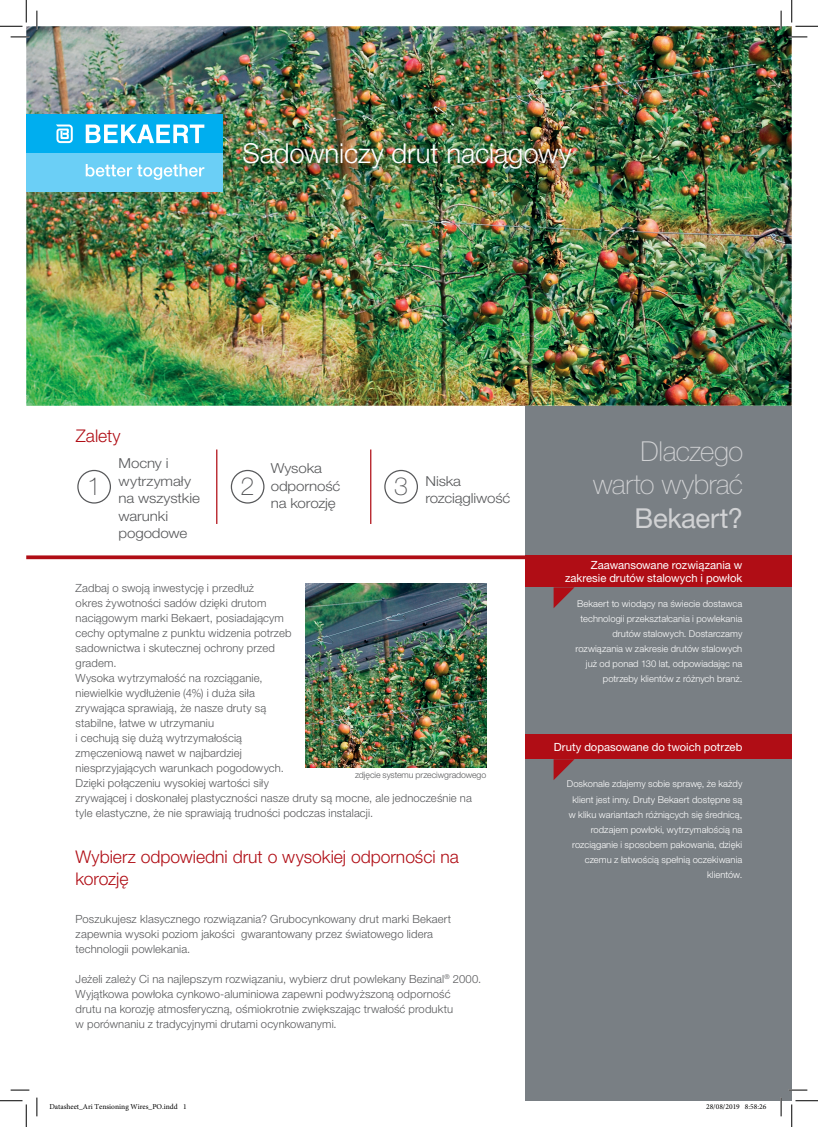
<style>
.page{position:relative;width:818px;height:1127px;background:#fff}
.page>*{position:absolute;margin:0;border:0;box-sizing:border-box;transform-origin:0 0}
.t1{font:300 27.5px "Helvetica Neue LTW1 G";letter-spacing:-.005em;color:#fff}
.t2{font:100 27.5px/33.8px "Helvetica Neue LTW1 G";letter-spacing:-.015em;color:#d1d2d4;text-align:right}
.t3{font:27.5px "Helvetica Neue LTW1 G";letter-spacing:-.015em;color:#d1d2d4}
.t4{font:100 25px "Helvetica Neue LTW1 G";color:#57585a}
.t5{font:300 17.5px/22.5px "Helvetica Neue LTW1 G";color:#b00d15}
.t6{font:17.5px "Helvetica Neue World 45 Lt";color:#b00d15}
.t7{font:300 13.75px/17.5px "Helvetica Neue LTW1 G";letter-spacing:-.01em;color:#57585a;scale:1.1 1}
.t8{font:300 11.25px/15px "Helvetica Neue LTW1 G";letter-spacing:.01em;color:#57585a}
.t9{font:11.25px/12.5px "Helvetica Neue LTW1 G";color:#fff;text-align:right}
.t10{font:300 9.38px/15px "Helvetica Neue LTW1 G";letter-spacing:.005em;color:#fff;text-align:right}
.t11{font:300 8.75px "Helvetica Neue LTW1 G";letter-spacing:-.005em;color:#57585a}
.t12{font:7.5px "Minion Pro";color:#000}
</style>
<div class="page">
<div style="left:525px;top:405px;width:267px;height:695px;background:#797f84"></div>
<div style="left:77px;top:470px;width:34px;height:33px;border:1px solid #57585a;border-radius:50%"></div>
<div style="left:231px;top:470px;width:33px;height:33px;border:1px solid #57585a;border-radius:50%"></div>
<div style="left:384px;top:470px;width:34px;height:33px;border:1px solid #57585a;border-radius:50%"></div>
<hr style="left:216px;top:449px;width:1px;height:75px;background:#b00d15">
<hr style="left:370px;top:449px;width:1px;height:75px;background:#b00d15">
<svg style="left:26px;top:555px;width:499px;height:4px;background:#b8272e"></svg>
<img style="left:26px;top:26px;width:766px;height:379px">
<img style="left:306px;top:583px;width:180px;height:184px">
<img style="left:246px;top:145px;width:341px;height:39px">
<div style="left:26px;top:114px;width:197px;height:39px;background:#00aeef"></div>
<div style="left:26px;top:153px;width:197px;height:39px;background:#6bcff6"></div>
<svg style="left:56px;top:124px;width:17px;height:19px"></svg>
<svg style="left:86px;top:124px;width:118px;height:19px"></svg>
<svg style="left:86px;top:164px;width:118px;height:16px"></svg>
<svg style="left:554px;top:587px;width:20px;height:21px"></svg>
<div style="left:525px;top:555px;width:267px;height:32px;background:#b00d15"></div>
<svg style="left:554px;top:759px;width:20px;height:21px"></svg>
<div style="left:525px;top:734px;width:267px;height:25px;background:#b00d15"></div>
<svg style="left:11px;top:36px;width:18px;height:2px"></svg>
<svg style="left:788px;top:36px;width:19px;height:2px"></svg>
<svg style="left:11px;top:1089px;width:18px;height:1px"></svg>
<svg style="left:792px;top:1089px;width:15px;height:1px"></svg>
<svg style="left:36px;top:11px;width:2px;height:18px"></svg>
<svg style="left:36px;top:1097px;width:2px;height:18px"></svg>
<svg style="left:780px;top:11px;width:2px;height:18px"></svg>
<svg style="left:780px;top:1097px;width:2px;height:18px"></svg>
<svg style="left:0;top:0;width:27px;height:27px"></svg>
<svg style="left:0;top:1100px;width:27px;height:26px"></svg>
<svg style="left:791px;top:0;width:27px;height:27px"></svg>
<svg style="left:791px;top:1100px;width:27px;height:26px"></svg>
<h1 class="t1" style="left:243px;top:136px;width:331px">Sadowniczy drut naciągowy</h1>
<h3 class="t6" style="left:76px;top:425px;width:46px">Zalety</h3>
<p class="t7" style="left:118px;top:454px;width:75px">Mocny i wytrzymały na wszystkie warunki pogodowe</p>
<p class="t7" style="left:271px;top:459px;width:65px">Wysoka odporność na korozję</p>
<h2 class="t4" style="left:87px;top:471px;width:15px">1</h2>
<h2 class="t4" style="left:241px;top:471px;width:15px">2</h2>
<h2 class="t4" style="left:394px;top:471px;width:15px">3</h2>
<p class="t7" style="left:425px;top:472px;width:79px">Niska rozciągliwość</p>
<p class="t8" style="left:76px;top:580px;width:398px">Zadbaj o swoją inwestycję i przedłuż<br>okres żywotności sadów dzięki drutom<br>naciągowym marki Bekaert, posiadającym<br>cechy optymalne z punktu widzenia potrzeb<br>sadownictwa i skutecznej ochrony przed<br>gradem.<br>Wysoka wytrzymałość na rozciąganie,<br>niewielkie wydłużenie (4%) i duża siła<br>zrywająca sprawiają, że nasze druty są<br>stabilne, łatwe w utrzymaniu<br>i cechują się dużą wytrzymałością<br>zmęczeniową nawet w najbardziej<br>niesprzyjających warunkach pogodowych.<br>Dzięki połączeniu wysokiej wartości siły<br>zrywającej i doskonałej plastyczności nasze druty są mocne, ale jednocześnie na tyle elastyczne, że nie sprawiają trudności podczas instalacji.</p>
<h3 class="t5" style="left:76px;top:844px;width:385px">Wybierz odpowiedni drut o wysokiej odporności na korozję</h3>
<p class="t8" style="left:76px;top:910px;width:377px">Poszukujesz klasycznego rozwiązania? Grubocynkowany drut marki Bekaert zapewnia wysoki poziom jakości gwarantowany przez światowego lidera technologii powlekania.</p>
<p class="t8" style="left:76px;top:970px;width:407px">Jeżeli zależy Ci na najlepszym rozwiązaniu, wybierz drut powlekany Bezinal<sup>®</sup> 2000.<br>Wyjątkowa powłoka cynkowo-aluminiowa zapewni podwyższoną odporność<br>drutu na korozję atmosferyczną, ośmiokrotnie zwiększając trwałość produktu<br>w porównaniu z tradycyjnymi drutami ocynkowanymi.</p>
<p class="t11" style="left:355px;top:769px;width:133px">zdjęcie systemu przeciwgradowego</p>
<h1 class="t2" style="left:593px;top:434px;width:151px">Dlaczego warto wybrać</h1>
<h1 class="t3" style="left:635px;top:501px;width:110px">Bekaert?</h1>
<p class="t9" style="left:565px;top:558px;width:179px">Zaawansowane rozwiązania w zakresie drutów stalowych i powłok</p>
<p class="t10" style="left:575px;top:596px;width:168px">Bekaert to wiodący na świecie dostawca technologii przekształcania i powlekania drutów stalowych. Dostarczamy rozwiązania w zakresie drutów stalowych już od ponad 130 lat, odpowiadając na potrzeby klientów z różnych branż.</p>
<p class="t9" style="left:554px;top:740px;width:190px">Druty dopasowane do twoich potrzeb</p>
<p class="t10" style="left:567px;top:776px;width:177px">Doskonale zdajemy sobie sprawę, że każdy klient jest inny. Druty Bekaert dostępne są w kliku wariantach różniących się średnicą, rodzajem powłoki, wytrzymałością na rozciąganie i sposobem pakowania, dzięki czemu z łatwością spełnią oczekiwania klientów.</p>
<p class="t12" style="left:49px;top:1101px;width:139px">Datasheet_Ari Tensioning Wires_PO.indd 1</p>
<p class="t12" style="left:706px;top:1101px;width:62px">28/08/2019 8:58:26</p>
</div>
